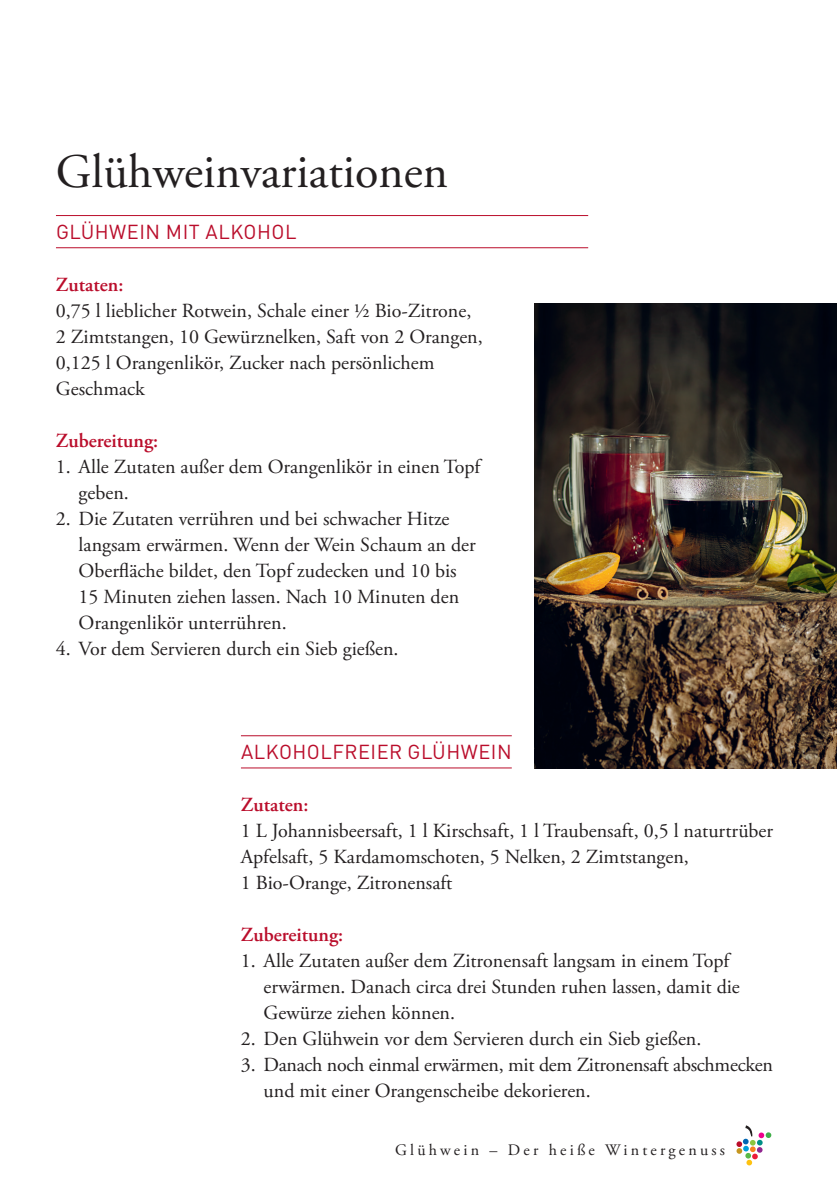
<style>
.page{position:relative;width:837px;height:1190px;background:#fff}
.page>*{position:absolute;margin:0;border:0;box-sizing:border-box;transform-origin:0 0}
.t1{font:48px "Adobe Garamond Pro";color:#231f20}
.t2{font:20px/26px "Adobe Garamond Pro";color:#231f20}
.t3{font:600 20px "Adobe Garamond Pro";color:#ba0d2b}
.t4{font:20px "DIN Pro";letter-spacing:.025em;color:#ba0d2b}
.t5{font:16px "Adobe Garamond Pro";letter-spacing:.2em;color:#231f20}
</style>
<div class="page">
<svg style="left:736px;top:1125px;width:35px;height:40px"></svg>
<img style="left:534px;top:304px;width:303px;height:465px">
<hr style="left:56px;top:215px;width:532px;height:1px;background:#ba0d2b">
<hr style="left:56px;top:247px;width:532px;height:1px;background:#ba0d2b">
<hr style="left:241px;top:735px;width:271px;height:1px;background:#ba0d2b">
<hr style="left:241px;top:767px;width:271px;height:1px;background:#ba0d2b">
<h1 class="t1" style="left:56px;top:143px;width:393px">Glühweinvariationen</h1>
<p class="t4" style="left:56px;top:216px;width:242px">GLÜHWEIN MIT ALKOHOL</p>
<p class="t3" style="left:56px;top:273px;width:69px">Zutaten:</p>
<p class="t2" style="left:56px;top:298px;width:428px">0,75 l lieblicher Rotwein, Schale einer 1/2 Bio-Zitrone, 2 Zimtstangen, 10 Gewürznelken, Saft von 2 Orangen, 0,125 l Orangenlikör, Zucker nach persönlichem Geschmack</p>
<p class="t3" style="left:56px;top:429px;width:104px">Zubereitung:</p>
<p class="t2" style="left:79px;top:454px;width:403px;text-indent:-23px">1. Alle Zutaten außer dem Orangenlikör in einen Topf geben.</p>
<p class="t2" style="left:79px;top:506px;width:399px;text-indent:-23px">2. Die Zutaten verrühren und bei schwacher Hitze langsam erwärmen. Wenn der Wein Schaum an der Oberfläche bildet, den Topf zudecken und 10 bis 15 Minuten ziehen lassen. Nach 10 Minuten den Orangenlikör unterrühren.</p>
<p class="t2" style="left:56px;top:636px;width:344px">4. Vor dem Servieren durch ein Sieb gießen.</p>
<p class="t4" style="left:241px;top:736px;width:272px">ALKOHOLFREIER GLÜHWEIN</p>
<p class="t3" style="left:241px;top:793px;width:69px">Zutaten:</p>
<p class="t2" style="left:241px;top:818px;width:534px">1 L Johannisbeersaft, 1 l Kirschsaft, 1 l Traubensaft, 0,5 l naturtrüber<br>Apfelsaft, 5 Kardamomschoten, 5 Nelken, 2 Zimtstangen,<br>1 Bio-Orange, Zitronensaft</p>
<p class="t3" style="left:241px;top:923px;width:104px">Zubereitung:</p>
<p class="t2" style="left:264px;top:948px;width:478px;text-indent:-23px">1. Alle Zutaten außer dem Zitronensaft langsam in einem Topf erwärmen. Danach circa drei Stunden ruhen lassen, damit die<br>Gewürze ziehen können.</p>
<p class="t2" style="left:241px;top:1026px;width:462px">2. Den Glühwein vor dem Servieren durch ein Sieb gießen.</p>
<p class="t2" style="left:264px;top:1052px;width:511px;text-indent:-23px">3. Danach noch einmal erwärmen, mit dem Zitronensaft abschmecken und mit einer Orangenscheibe dekorieren.</p>
<p class="t5" style="left:395px;top:1140px;width:331px">Glühwein – Der heiße Wintergenuss</p>
</div>
